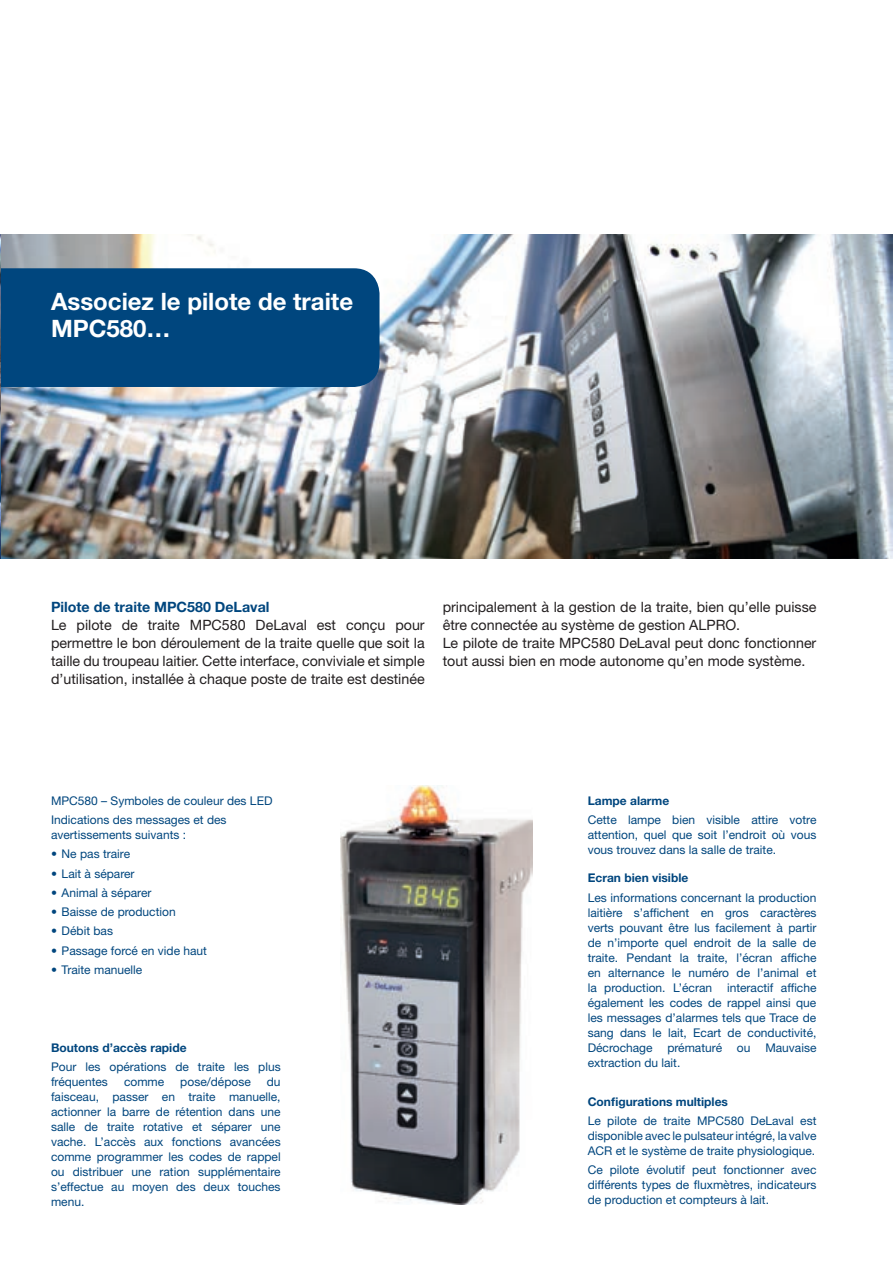
<style>
.page{position:relative;width:893px;height:1263px;background:#fff}
.page>*{position:absolute;margin:0;border:0;box-sizing:border-box;transform-origin:0 0}
.t1{font:700 24px/27px "Helvetica Neue LT Std";color:#fff}
.t2{font:14.25px/18px "Helvetica Neue LT Std";color:#231f20;text-align:justify}
.t3{font:700 14.25px "Helvetica Neue LT Std";color:#00467e}
.t4{font:12px/15px "Helvetica Neue LT Std";color:#00467e;text-align:justify}
.t5{font:700 12px "Helvetica Neue LT Std";color:#00467e}
</style>
<div class="page">
<img style="left:0;top:234px;width:893px;height:324px">
<img style="left:340px;top:785px;width:192px;height:419px">
<svg style="left:828px;top:268px;width:65px;height:120px;background:#c3cdd6"></svg>
<div style="left:0;top:268px;width:379px;height:119px;background:#00467e"></div>
<h1 class="t1" style="left:51px;top:287px;width:304px">Associez le pilote de traite<br>MPC580…</h1>
<p class="t3" style="left:51px;top:598px;width:220px">Pilote de traite MPC580 DeLaval</p>
<p class="t2" style="left:51px;top:616px;width:375px">Le pilote de traite MPC580 DeLaval est conçu pour permettre le bon déroulement de la traite quelle que soit la taille du troupeau laitier. Cette interface, conviviale et simple d’utilisation, installée à chaque poste de traite est destinée</p>
<p class="t2" style="left:443px;top:598px;width:375px;text-align:left">principalement à la gestion de la traite, bien qu’elle puisse être connectée au système de gestion ALPRO.<br>Le pilote de traite MPC580 DeLaval peut donc fonctionner tout aussi bien en mode autonome qu’en mode système.</p>
<p class="t4" style="left:51px;top:791px;width:223px;line-height:19.2px">MPC580 – Symboles de couleur des LED<br>Indications des messages et des</p>
<p class="t4" style="left:51px;top:827px;width:137px">avertissements suivants :</p>
<p class="t4" style="left:51px;top:846px;width:81px">• Ne pas traire</p>
<p class="t4" style="left:51px;top:866px;width:85px">• Lait à séparer</p>
<p class="t4" style="left:51px;top:885px;width:102px">• Animal à séparer</p>
<p class="t4" style="left:51px;top:904px;width:126px">• Baisse de production</p>
<p class="t4" style="left:51px;top:923px;width:63px">• Débit bas</p>
<p class="t4" style="left:51px;top:943px;width:157px">• Passage forcé en vide haut</p>
<p class="t4" style="left:51px;top:962px;width:93px">• Traite manuelle</p>
<p class="t5" style="left:51px;top:1040px;width:137px">Boutons d’accès rapide</p>
<p class="t4" style="left:51px;top:1059px;width:231px">Pour les opérations de traite les plus fréquentes</p>
<p class="t4" style="left:124px;top:1074px;width:42px">comme</p>
<p class="t4" style="left:180px;top:1074px;width:72px">pose/dépose</p>
<p class="t4" style="left:51px;top:1074px;width:231px;text-indent:216px">du faisceau, passer en traite manuelle, actionner la barre de rétention dans une salle de traite rotative et séparer une vache. L’accès aux fonctions avancées comme programmer les codes de rappel ou distribuer une ration supplémentaire s’effectue au moyen des deux touches menu.</p>
<p class="t5" style="left:588px;top:793px;width:83px">Lampe alarme</p>
<p class="t4" style="left:588px;top:812px;width:230px">Cette lampe bien visible attire votre attention, quel que soit l’endroit où vous vous trouvez dans la salle de traite.</p>
<p class="t5" style="left:588px;top:871px;width:102px">Ecran bien visible</p>
<p class="t4" style="left:588px;top:890px;width:230px">Les informations concernant la production laitière s’affichent en gros caractères verts pouvant être lus facilement à partir de n’importe quel endroit de la salle de traite. Pendant la traite, l’écran affiche en alternance le numéro de l’animal et la production. L’écran interactif affiche également les codes de rappel ainsi que les messages d’alarmes tels que Trace de sang dans le lait, Ecart de conductivité, Décrochage prématuré ou Mauvaise extraction du lait.</p>
<p class="t5" style="left:588px;top:1094px;width:142px">Configurations multiples</p>
<p class="t4" style="left:588px;top:1113px;width:230px">Le pilote de traite MPC580 DeLaval est disponible avec le pulsateur intégré, la valve ACR et le système de traite physiologique.</p>
<p class="t4" style="left:588px;top:1162px;width:230px">Ce pilote évolutif peut fonctionner avec différents types de fluxmètres, indicateurs de production et compteurs à lait.</p>
</div>
